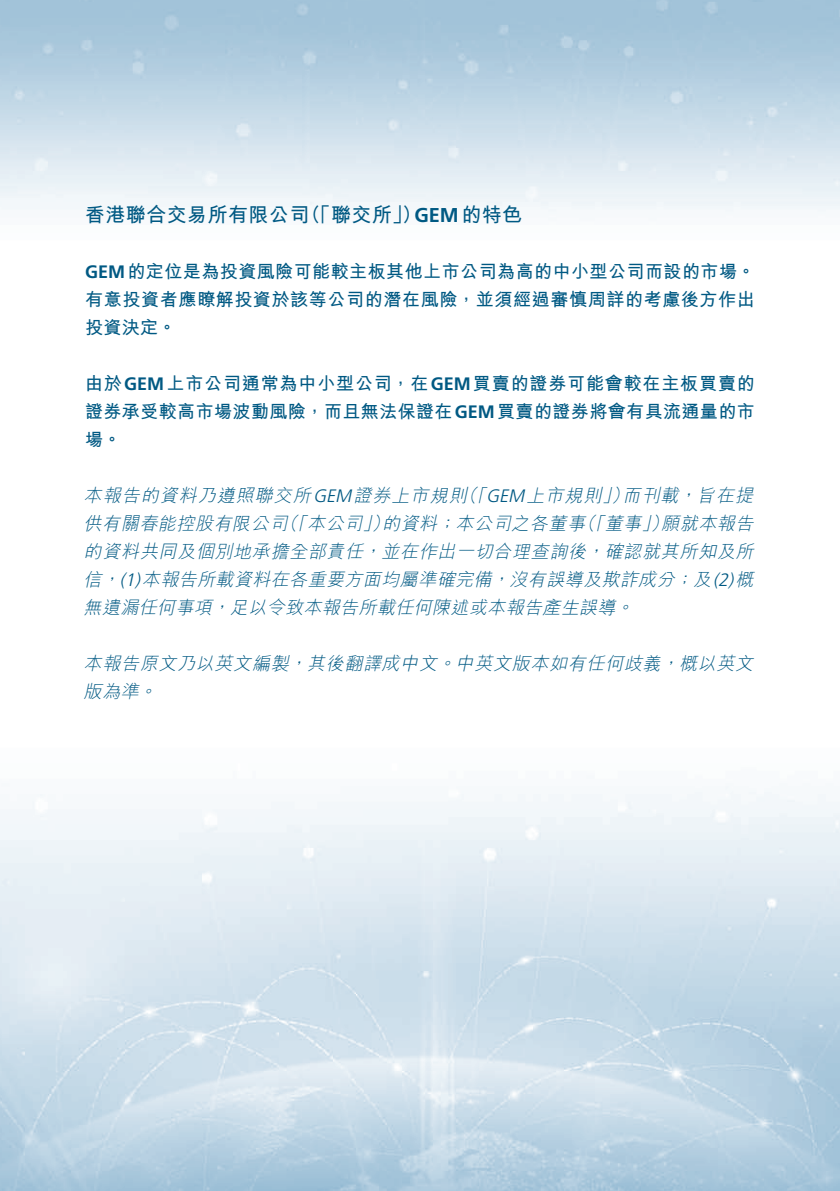
<style>
.page{position:relative;width:840px;height:1191px;background:#fff}
.page>*{position:absolute;margin:0;border:0;box-sizing:border-box;transform-origin:0 0}
._01_H1{font:700 20px "M Hei HK";letter-spacing:.02em;color:#005983}
._01_H1-2{font:700 20px "Frutiger LT Std";color:#005983}
._00_txt{font:italic 300 18px/28px "M Hei HK";color:#005983}
._00_txt-2{font:700 18px/28px "M Hei HK";letter-spacing:.035em;color:#005983;text-align:justify}
._00_txt-3{font:italic 300 18px "Frutiger LT Std";color:#005983}
.s1{font-family:"Frutiger LT Std"}
.s2{font-family:"M Hei HK"}
</style>
<div class="page">
<img style="left:0;top:0;width:839px;height:1191px">
<p class="_01_H1" style="left:85px;top:200px;width:226px">香港聯合交易所有限公司</p>
<p class="_00_txt-2" style="left:85px;top:256px;width:671px"><span class="s1">GEM</span>的定位是為投資風險可能較主板其他上市公司為高的中小型公司而設的市場。有意投資者應瞭解投資於該等公司的潛在風險，並須經過審慎周詳的考慮後方作出投資決定。</p>
<p class="_00_txt-2" style="left:85px;top:368px;width:670px">由於<span class="s1">GEM</span>上市公司通常為中小型公司，在<span class="s1">GEM</span>買賣的證券可能會較在主板買賣的證券承受較高市場波動風險，而且無法保證在<span class="s1">GEM</span>買賣的證券將會有具流通量的市場。</p>
<p class="_00_txt" style="left:696px;top:481px;width:61px">旨在提</p>
<p class="_01_H1" style="left:301px;top:200px;width:122px">（「聯交所」）</p>
<p class="_01_H1-2" style="left:414px;top:203px;width:109px">GEM<span class="s2">的特色</span></p>
<p class="_00_txt" style="left:459px;top:481px;width:32px">（「</p>
<p class="_00_txt" style="left:602px;top:481px;width:32px">」）</p>
<p class="_00_txt" style="left:84px;top:481px;width:388px">本報告的資料乃遵照聯交所<span class="s1">GEM</span>證券上市規則</p>
<p class="_00_txt" style="left:486px;top:481px;width:121px"><span class="s1">GEM</span>上市規則</p>
<p class="_00_txt" style="left:622px;top:481px;width:61px">而刊載</p>
<p class="_00_txt" style="left:678px;top:481px;width:23px">，</p>
<p class="_00_txt" style="left:280px;top:509px;width:32px">（「</p>
<p class="_00_txt" style="left:362px;top:509px;width:32px">」）</p>
<p class="_00_txt" style="left:577px;top:509px;width:32px">（「</p>
<p class="_00_txt" style="left:641px;top:509px;width:32px">」）</p>
<p class="_00_txt" style="left:660px;top:509px;width:98px">願就本報告</p>
<p class="_00_txt" style="left:382px;top:509px;width:60px">的資料</p>
<p class="_00_txt" style="left:84px;top:509px;width:209px">供有關春能控股有限公司</p>
<p class="_00_txt" style="left:307px;top:509px;width:60px">本公司</p>
<p class="_00_txt" style="left:455px;top:509px;width:135px">本公司之各董事</p>
<p class="_00_txt" style="left:604px;top:509px;width:42px">董事</p>
<p class="_00_txt" style="left:437px;top:509px;width:23px">；</p>
<p class="_00_txt" style="left:84px;top:537px;width:285px">的資料共同及個別地承擔全部責任</p>
<p class="_00_txt" style="left:381px;top:537px;width:210px">並在作出一切合理查詢後</p>
<p class="_00_txt" style="left:604px;top:537px;width:154px">確認就其所知及所</p>
<p class="_00_txt" style="left:363px;top:537px;width:23px">，</p>
<p class="_00_txt" style="left:586px;top:537px;width:23px">，</p>
<p class="_00_txt" style="left:120px;top:565px;width:377px"><span class="s1">)1(</span> 本報告所載資料在各重要方面均屬準確完備</p>
<p class="_00_txt" style="left:509px;top:565px;width:170px">沒有誤導及欺詐成分</p>
<p class="_00_txt" style="left:84px;top:565px;width:23px">信</p>
<p class="_00_txt-3" style="left:692px;top:570px;width:66px"><span class="s2">及 概</span>)2(</p>
<p class="_00_txt" style="left:674px;top:565px;width:23px">；</p>
<p class="_00_txt" style="left:102px;top:565px;width:23px">，</p>
<p class="_00_txt" style="left:491px;top:565px;width:23px">，</p>
<p class="_00_txt" style="left:230px;top:593px;width:390px">足以令致本報告所載任何陳述或本報告產生誤導</p>
<p class="_00_txt" style="left:84px;top:593px;width:133px">無遺漏任何事項</p>
<p class="_00_txt" style="left:615px;top:593px;width:23px">。</p>
<p class="_00_txt" style="left:212px;top:593px;width:23px">，</p>
<p class="_00_txt" style="left:455px;top:649px;width:210px">中英文版本如有任何歧義</p>
<p class="_00_txt" style="left:138px;top:649px;width:155px;text-indent:-55px">本報告原文乃以英文編製。</p>
<p class="_00_txt" style="left:307px;top:649px;width:135px">其後翻譯成中文</p>
<p class="_00_txt" style="left:678px;top:649px;width:79px">概以英文</p>
<p class="_00_txt" style="left:437px;top:649px;width:23px">。</p>
<p class="_00_txt" style="left:288px;top:649px;width:23px">，</p>
<p class="_00_txt" style="left:660px;top:649px;width:23px">，</p>
<p class="_00_txt" style="left:84px;top:677px;width:60px">版為準</p>
</div>
